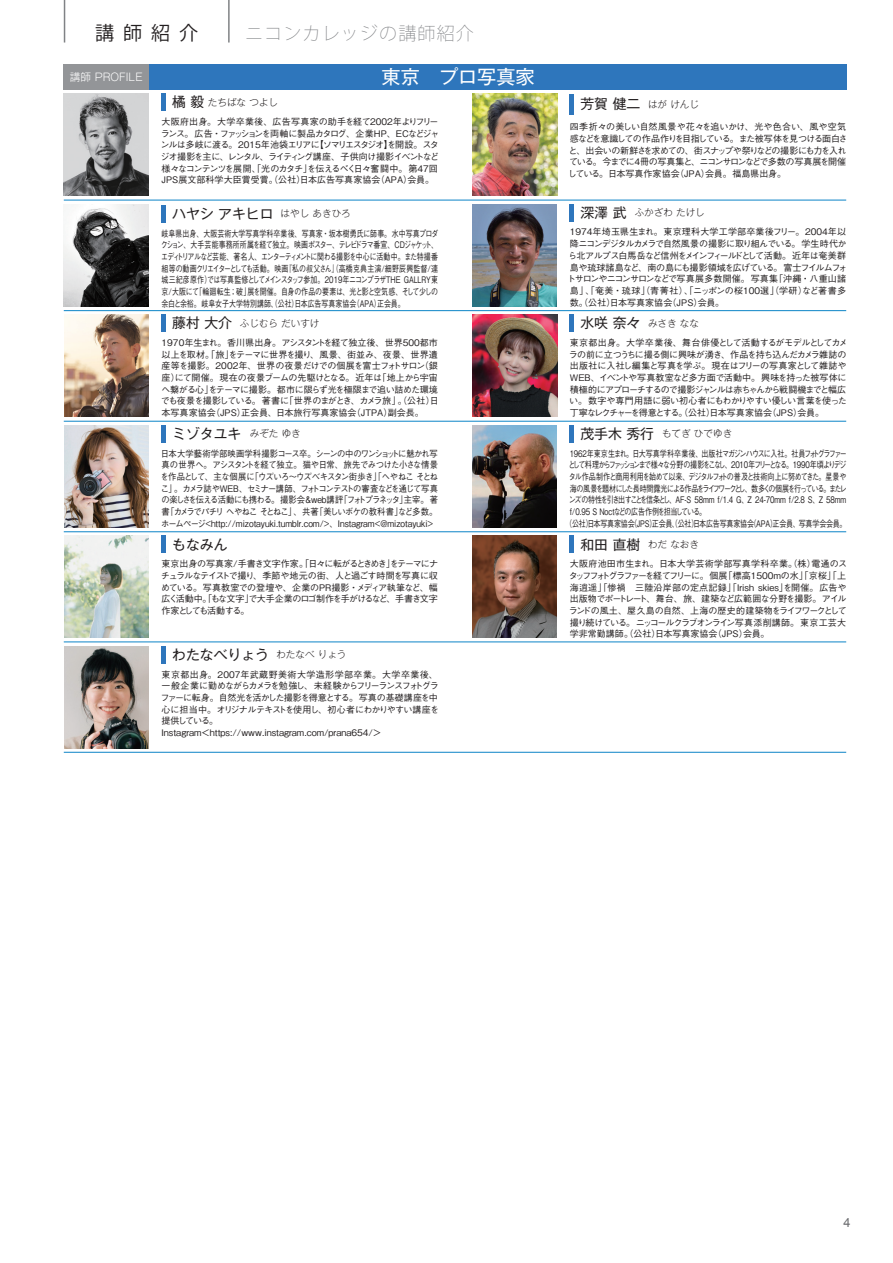
<style>
.page{position:relative;width:893px;height:1263px;background:#fff}
.page>*{position:absolute;margin:0;border:0;box-sizing:border-box;transform-origin:0 0}
.t1{font:19.2px "Gothic MB101 Pr 6";color:#fff}
.t2{font:19.2px "Koz Go Pro";color:#231f20}
.t3{font:200 18px "Koz Go Pro";letter-spacing:.06em;color:#808285}
.t4{font:13.8px "Gothic MB101 Pr 6";color:#231f20}
.t5{font:12.75px "Arial";color:#6c6d70}
.t6{font:300 10.65px "Gothic MB101 Pr 6";color:#fff}
.t7{font:300 9.6px "Gothic MB101 Pr 6";color:#231f20}
.t8{font:500 9px/11.7px "Gothic BBB Pr 6 N";letter-spacing:-.035em;color:#231f20;text-align:justify}
.t9{font:500 9px/11.7px "Gothic BBB Pr 6 N";letter-spacing:-.035em;color:#231f20;text-align:justify;scale:.77 1}
.t10{font:500 9px/11.7px "Gothic BBB Pr 6 N";letter-spacing:-.035em;color:#231f20;text-align:justify;scale:.92 1}
.t11{font:500 9px/11.7px "Gothic BBB Pr 6 N";color:#231f20}
.t12{font:500 9px/11.7px "Gothic BBB Pr 6 N";letter-spacing:-.055em;color:#231f20}
.t13{font:500 9px/11.7px "Gothic BBB Pr 6 N";letter-spacing:-.065em;color:#231f20}
.t14{font:500 9px "Gothic BBB Pr 6 N";letter-spacing:-.035em;color:#231f20;scale:.78 1}
.t15{font:500 9px "Gothic BBB Pr 6 N";letter-spacing:-.165em;color:#231f20;scale:.78 1}
.t16{font:500 9px "Gothic BBB Pr 6 N";letter-spacing:-.16em;color:#231f20;scale:.78 1}
.t17{font:500 9px "Gothic BBB Pr 6 N";letter-spacing:-.065em;color:#231f20;scale:.78 1}
.t18{font:500 9px "Gothic BBB Pr 6 N";letter-spacing:-.06em;color:#231f20;scale:.78 1}
.t19{font:500 9px "Gothic BBB Pr 6 N";letter-spacing:.02em;color:#231f20}
.t20{font:500 9px "Gothic BBB Pr 6 N";letter-spacing:-.1em;color:#231f20}
.t21{font:500 9px "Gothic BBB Pr 6 N";letter-spacing:-.095em;color:#231f20}
.t22{font:500 9px "Gothic BBB Pr 6 N";letter-spacing:-.075em;color:#231f20}
.t23{font:500 9px "Gothic BBB Pr 6 N";letter-spacing:-.06em;color:#231f20}
.t24{font:500 9px "Gothic BBB Pr 6 N";letter-spacing:-.08em;color:#231f20;scale:.78 1}
.s1{font-weight:400;font-size:13.8px}
.s2{font-weight:300;font-size:9.6px}
</style>
<div class="page">
<hr style="left:64px;top:0;width:1px;height:43px;background:#808285">
<hr style="left:228px;top:0;width:2px;height:43px;background:#808285">
<div style="left:64px;top:64px;width:782px;height:25px;background:#2e76bc"></div>
<hr style="left:64px;top:310px;width:782px;height:1px;background:#0c84c7">
<hr style="left:64px;top:421px;width:782px;height:1px;background:#0c84c7">
<img style="left:472px;top:204px;width:85px;height:102px">
<hr style="left:570px;top:204px;width:4px;height:17px;background:#2e76bc">
<img style="left:64px;top:315px;width:85px;height:102px">
<hr style="left:162px;top:315px;width:4px;height:17px;background:#2e76bc">
<hr style="left:64px;top:531px;width:782px;height:1px;background:#0c84c7">
<hr style="left:64px;top:642px;width:782px;height:1px;background:#0c84c7">
<div style="left:64px;top:64px;width:85px;height:25px;background:#939598"></div>
<img style="left:64px;top:426px;width:85px;height:102px">
<hr style="left:162px;top:425px;width:4px;height:17px;background:#2e76bc">
<img style="left:472px;top:425px;width:85px;height:102px">
<hr style="left:570px;top:425px;width:4px;height:17px;background:#2e76bc">
<img style="left:472px;top:315px;width:85px;height:102px">
<hr style="left:570px;top:315px;width:4px;height:17px;background:#2e76bc">
<img style="left:64px;top:536px;width:85px;height:102px">
<hr style="left:162px;top:536px;width:4px;height:17px;background:#2e76bc">
<img style="left:472px;top:536px;width:85px;height:102px">
<hr style="left:570px;top:536px;width:4px;height:17px;background:#2e76bc">
<img style="left:64px;top:204px;width:85px;height:102px">
<hr style="left:162px;top:205px;width:4px;height:17px;background:#2e76bc">
<hr style="left:64px;top:200px;width:782px;height:1px;background:#0c84c7">
<hr style="left:570px;top:94px;width:4px;height:21px;background:#2e76bc">
<img style="left:472px;top:94px;width:85px;height:102px">
<hr style="left:64px;top:752px;width:782px;height:1px;background:#0c84c7">
<img style="left:64px;top:646px;width:85px;height:102px">
<hr style="left:162px;top:646px;width:4px;height:17px;background:#2e76bc">
<img style="left:64px;top:94px;width:85px;height:102px">
<hr style="left:162px;top:94px;width:4px;height:17px;background:#2e76bc">
<h1 class="t2" style="left:95px;top:20px;width:105px">講 師 紹 介</h1>
<h2 class="t3" style="left:245px;top:22px;width:230px">ニコンカレッジの講師紹介</h2>
<h1 class="t1" style="left:382px;top:61px;width:155px">東京　プロ写真家</h1>
<p class="t6" style="left:70px;top:68px;width:74px">講師 PROFILE</p>
<p class="t7" style="left:172px;top:94px;width:107px"><span class="s1">橘 毅</span>たちばな つよし</p>
<p class="t8" style="left:160px;top:115px;width:280px;text-align:left">大阪府出身。大学卒業後、広告写真家の助手を経て2002年よりフリーランス。広告・ファッションを両軸に製品カタログ、企業HP、ECなどジャンルは多岐に渡る。 2015年池袋エリアに【ソマリエスタジオ】を開設。スタジオ撮影を主に、レンタル、ライティング講座、子供向け撮影イベントなど様々なコンテンツを展開、「光のカタチ」を伝えるべく日々奮闘中。第47回JPS展文部科学大臣賞受賞。（公社）日本広告写真家協会（APA）会員。</p>
<h3 class="t4" style="left:172px;top:202px;width:180px">ハヤシ アキヒロ <span class="s2">はやし あきひろ</span></h3>
<p class="t9" style="left:161px;top:227px;width:362px">岐阜県出身、大阪芸術大学写真学科卒業後、写真家・坂本樹勇氏に師事。水中写真プロダクション、大手芸能事務所所属を経て独立。映画ポスター、テレビドラマ番宣、CDジャケット、エディトリアルなど芸能、著名人、エンターティメントに関わる撮影を中心に活動中。また特撮番組等の動画クリエイターとしても活動。映画『私の叔父さん』（高橋克典主演/細野辰興監督/連城三紀彦原作）では写真監修としてメインスタッフ参加。2019年ニコンプラザTHE GALLRY東京/大阪にて「輪廻転生；破」展を開催。自身の作品の要素は、光と影と空気感、そして少しの余白と余裕。岐阜女子大学特別講師、（公社）日本広告写真家協会（APA）正会員。</p>
<p class="t7" style="left:172px;top:315px;width:149px"><span class="s1">藤村 大介</span> ふじむら だいすけ</p>
<p class="t8" style="left:161px;top:336px;width:279px">1970年生まれ。香川県出身。アシスタントを経て独立後、世界500都市以上を取材。「旅」をテーマに世界を撮り、風景、街並み、夜景、世界遺産等を撮影。2002年、世界の夜景だけでの個展を富士フォトサロン（銀座）にて開催。現在の夜景ブームの先駆けとなる。近年は「地上から宇宙へ繋がる心」をテーマに撮影。都市に限らず光を極限まで追い詰めた環境でも夜景を撮影している。著書に「世界のまがとき、カメラ旅」。（公社）日本写真家協会（JPS）正会員、日本旅行写真家協会（JTPA）副会長。</p>
<h3 class="t4" style="left:172px;top:422px;width:130px">ミゾタユキ <span class="s2">みぞた ゆき</span></h3>
<p class="t10" style="left:160px;top:447px;width:304px">日本大学藝術学部映画学科撮影コース卒。シーンの中のワンショットに魅かれ写真の世界へ。アシスタントを経て独立。猫や日常、旅先でみつけた小さな情景を作品として、主な個展に「ウズいろ～ウズベキスタン街歩き」「へやねこ そとねこ」。カメラ誌やWEB、セミナー講師、フォトコンテストの審査などを通じて写真の楽しさを伝える活動にも携わる。撮影会＆web講評「フォトプラネッタ」主宰。著書「カメラでパチリ へやねこ そとねこ」、共著「美しいボケの教科書」など多数。ホームページ&lt;http://mizotayuki.tumblr.com/&gt;、Instagram&lt;@mizotayuki&gt;</p>
<h3 class="t4" style="left:172px;top:533px;width:57px">もなみん</h3>
<p class="t8" style="left:161px;top:557px;width:279px">東京出身の写真家/手書き文字作家。「日々に転がるときめき」をテーマにナチュラルなテイストで撮り、季節や地元の街、人と過ごす時間を写真に収めている。写真教室での登壇や、企業のPR撮影・メディア執筆など、幅広く活動中。「もな文字」で大手企業のロゴ制作を手がけるなど、手書き文字作家としても活動する。</p>
<h3 class="t4" style="left:172px;top:643px;width:176px">わたなべりょう <span class="s2">わたなべ りょう</span></h3>
<p class="t11" style="left:160px;top:668px;width:280px">東京都出身。2007年武蔵野美術大学造形学部卒業。大学卒業後、一般企業に勤めながらカメラを勉強し、未経験からフリーランスフォトグラファーに転身。自然光を活かした撮影を得意とする。写真の基礎講座を中心に担当中。オリジナルテキストを使用し、初心者にわかりやすい講座を提供している。<br>Instagram＜https://www.instagram.com/prana654/＞</p>
<p class="t7" style="left:580px;top:96px;width:120px"><span class="s1">芳賀 健二</span> はが けんじ</p>
<p class="t13" style="left:568px;top:121px;width:281px">四季折々の美しい自然風景や花々を追いかけ、光や色合い、風や空気感などを意識しての作品作りを目指している。また被写体を見つける面白さと、出会いの新鮮さを求めての、街スナップや祭りなどの撮影にも力を入れている。今までに4冊の写真集と、ニコンサロンなどで多数の写真展を開催している。日本写真作家協会（ＪＰＡ）会員。福島県出身。</p>
<p class="t7" style="left:580px;top:205px;width:126px"><span class="s1">深澤 武</span> ふかざわ たけし</p>
<p class="t19" style="left:570px;top:225px;width:278px">1974年埼玉県生まれ。東京理科大学工学部卒業後フリー。2004年以</p>
<p class="t21" style="left:570px;top:237px;width:278px">降ニコンデジタルカメラで自然風景の撮影に取り組んでいる。学生時代か</p>
<p class="t20" style="left:568px;top:248px;width:279px">ら北アルプス白馬岳など信州をメインフィールドとして活動。近年は奄美群</p>
<p class="t22" style="left:570px;top:260px;width:279px">島や琉球諸島など、南の島にも撮影領域を広げている。富士フイルムフォ</p>
<p class="t23" style="left:567px;top:272px;width:281px">トサロンやニコンサロンなどで写真展多数開催。写真集「沖縄・八重山諸</p>
<p class="t11" style="left:570px;top:284px;width:278px">島」、「奄美・琉球」（青菁社）、「ニッポンの桜100選」（学研）など著書多</p>
<p class="t11" style="left:570px;top:296px;width:156px">数。（公社）日本写真家協会（JPS）会員。</p>
<p class="t7" style="left:580px;top:315px;width:120px"><span class="s1">水咲 奈々</span> みさき なな</p>
<p class="t12" style="left:569px;top:336px;width:280px">東京都出身。大学卒業後、舞台俳優として活動するがモデルとしてカメラの前に立つうちに撮る側に興味が湧き、作品を持ち込んだカメラ雑誌の出版社に入社し編集と写真を学ぶ。現在はフリーの写真家として雑誌やWEB、イベントや写真教室など多方面で活動中。興味を持った被写体に積極的にアプローチするので撮影ジャンルは赤ちゃんから戦闘機までと幅広い。数字や専門用語に弱い初心者にもわかりやすい優しい言葉を使った丁寧なレクチャーを得意とする。（公社）日本写真家協会（JPS）会員。</p>
<p class="t7" style="left:580px;top:426px;width:153px"><span class="s1">茂手木 秀行</span> もてぎ ひでゆき</p>
<p class="t17" style="left:570px;top:446px;width:357px">1962年東京生まれ。日大写真学科卒業後、出版社マガジンハウスに入社。社員フォトグラファー</p>
<p class="t15" style="left:569px;top:458px;width:358px">として料理からファッションまで様々な分野の撮影をこなし、2010年フリーとなる。1990年頃よりデジ</p>
<p class="t18" style="left:569px;top:469px;width:357px">タル作品制作と商用利用を始めて以来、デジタルフォトの普及と技術向上に努めてきた。星景や</p>
<p class="t16" style="left:570px;top:481px;width:357px">海の風景を題材にした長時間露光による作品をライフワークとし、数多くの個展を行っている。またレ</p>
<p class="t14" style="left:569px;top:493px;width:357px">ンズの特性を引き出すことを信条とし、AF-S 58mm f/1.4 G、Z 24-70mm f/2.8 S、Z 58mm</p>
<p class="t24" style="left:570px;top:504px;width:176px">f/0.95 S Noctなどの広告作例を担当している。</p>
<p class="t14" style="left:565px;top:516px;width:362px">（公社）日本写真家協会（JPS）正会員、（公社）日本広告写真家協会（APA）正会員、写真学会会員。</p>
<p class="t7" style="left:580px;top:536px;width:120px"><span class="s1">和田 直樹</span> わだ なおき</p>
<p class="t8" style="left:569px;top:557px;width:280px">大阪府池田市生まれ。日本大学芸術学部写真学科卒業。（株）電通のスタッフフォトグラファーを経てフリーに。個展「標高1500ｍの水」「京桜」「上海逍遥」「惨禍　三陸沿岸部の定点記録」「Irish skies」を開催。広告や出版物でポートレート、舞台、旅、建築など広範囲な分野を撮影。アイルランドの風土、屋久島の自然、上海の歴史的建築物をライフワークとして撮り続けている。ニッコールクラブオンライン写真添削講師。東京工芸大学非常勤講師。（公社）日本写真家協会（JPS）会員。</p>
<h3 class="t5" style="left:843px;top:1214px;width:9px">4</h3>
</div>
